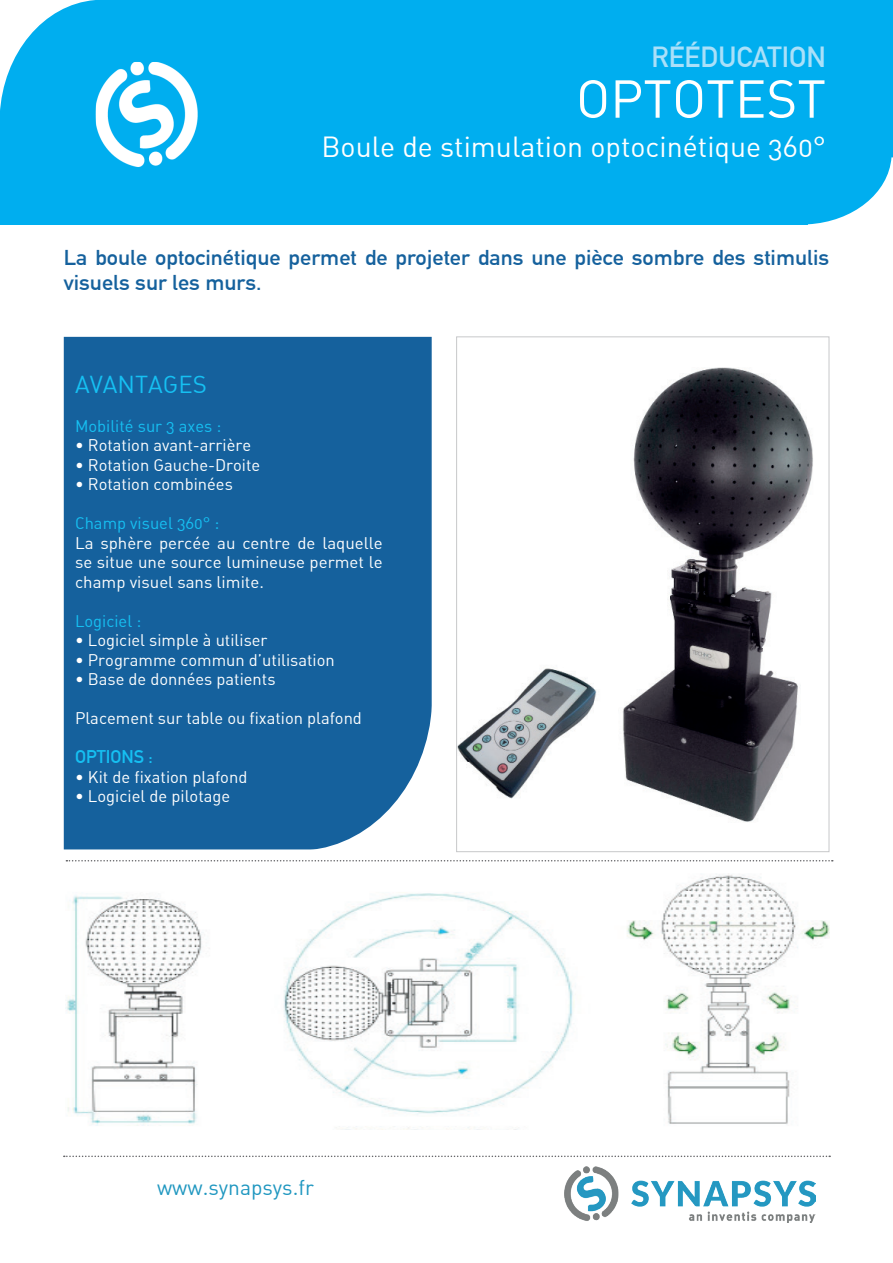
<style>
.page{position:relative;width:893px;height:1263px;background:#fff}
.page>*{position:absolute;margin:0;border:0;box-sizing:border-box;transform-origin:0 0}
.t1{font:52.5px "DIN Alternate";color:#fff}
.t2{font:28.5px "DIN Alternate";color:#fff}
.t3{font:700 28.5px "DIN Alternate";color:#aae0f9}
.t4{font:24px "DIN Alternate";color:#15c0f2}
.t5{font:700 21px/25.2px "DIN Alternate";color:#15619d;scale:1.07 1}
.t6{font:21px "DIN Alternate";color:#1f97c0}
.t7{font:700 18px "DIN Alternate";color:#15c0f2}
.t8{font:16.5px/19.5px "DIN Alternate";color:#fff;text-align:justify}
.t9{font:16.5px "DIN Alternate";color:#15c0f2}
</style>
<div class="page">
<img style="left:458px;top:367px;width:355px;height:455px">
<div style="left:0;top:0;width:893px;height:224px;background:#00aeef"></div>
<div style="left:64px;top:337px;width:368px;height:512px;background:#15619d"></div>
<svg style="left:307px;top:704px;width:125px;height:146px"></svg>
<img style="left:565px;top:1166px;width:250px;height:56px">
<svg style="left:64px;top:1155px;width:766px;height:2px"></svg>
<svg style="left:0;top:0;width:96px;height:117px"></svg>
<svg style="left:808px;top:157px;width:85px;height:68px"></svg>
<img style="left:66px;top:875px;width:764px;height:255px">
<svg style="left:66px;top:860px;width:767px;height:1px"></svg>
<img style="left:96px;top:62px;width:102px;height:105px">
<h2 class="t3" style="left:651px;top:35px;width:176px">RÉÉDUCATION</h2>
<h1 class="t1" style="left:576px;top:66px;width:252px">OPTOTEST</h1>
<h2 class="t2" style="left:322px;top:129px;width:506px">Boule de stimulation optocinétique 360°</h2>
<p class="t5" style="left:64px;top:244px;width:717px">La boule optocinétique permet de projeter dans une pièce sombre des stimulis visuels sur les murs.</p>
<h3 class="t4" style="left:75px;top:369px;width:133px">AVANTAGES</h3>
<p class="t9" style="left:75px;top:416px;width:148px">Mobilité sur 3 axes :</p>
<p class="t8" style="left:75px;top:435px;width:178px">• Rotation avant-arrière</p>
<p class="t8" style="left:75px;top:455px;width:187px">• Rotation Gauche-Droite</p>
<p class="t8" style="left:75px;top:474px;width:159px">• Rotation combinées</p>
<p class="t9" style="left:75px;top:513px;width:146px">Champ visuel 360° :</p>
<p class="t8" style="left:75px;top:533px;width:309px">La sphère percée au centre de laquelle se situe une source lumineuse permet le champ visuel sans limite.</p>
<p class="t9" style="left:75px;top:611px;width:68px">Logiciel :</p>
<p class="t8" style="left:75px;top:630px;width:194px">• Logiciel simple à utiliser</p>
<p class="t8" style="left:75px;top:650px;width:261px">• Programme commun d’utilisation</p>
<p class="t8" style="left:75px;top:669px;width:202px">• Base de données patients</p>
<p class="t8" style="left:75px;top:708px;width:288px">Placement sur table ou fixation plafond</p>
<p class="t7" style="left:75px;top:743px;width:79px">OPTIONS :</p>
<p class="t8" style="left:75px;top:767px;width:174px">• Kit de fixation plafond</p>
<p class="t8" style="left:75px;top:786px;width:157px">• Logiciel de pilotage</p>
<p class="t6" style="left:157px;top:1175px;width:158px">www.synapsys.fr</p>
</div>
